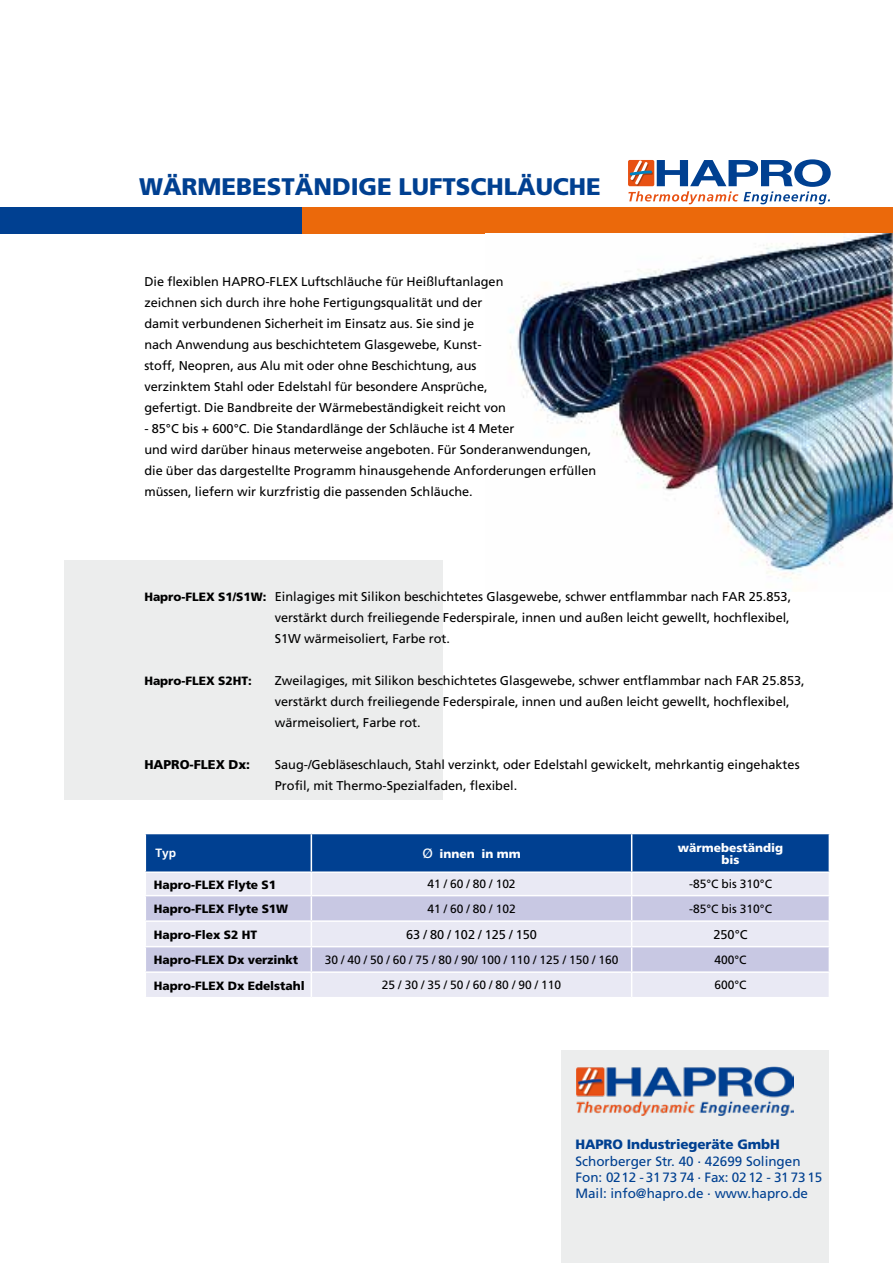
<style>
.page{position:relative;width:893px;height:1263px;background:#fff}
.page>*{position:absolute;margin:0;border:0;box-sizing:border-box;transform-origin:0 0}
.t1{font:900 24px "Frutiger";color:#004091}
.t2{font:13.5px/16.2px "Frutiger";color:#004091}
.t3{font:900 13.5px "Frutiger";letter-spacing:-.01em;color:#004091}
.t4{font:12.75px/21px "Frutiger";color:#000}
.t5{font:900 12.75px "Frutiger";color:#000}
.t6{font:12px "Frutiger";color:#000}
.t7{font:900 12px "Frutiger";color:#000}
.t8{font:900 12px/12px "Frutiger";color:#fff;text-align:center}
.t9{font:700 12px "Frutiger";color:#fff}
.s1{font-weight:900;font-size:12px}
.s2{font-weight:400;font-size:13.5px}
</style>
<div class="page">
<div style="left:302px;top:207px;width:591px;height:26px;background:#eb690b"></div>
<div style="left:0;top:207px;width:301px;height:26px;background:#004091"></div>
<svg style="left:628px;top:159px;width:203px;height:45px"></svg>
<div style="left:64px;top:560px;width:378px;height:239px;background:#eceded"></div>
<img style="left:509px;top:233px;width:384px;height:346px">
<svg style="left:145px;top:833px;width:685px;height:164px;background:#acbad9"></svg>
<div style="left:562px;top:1050px;width:267px;height:213px;background:#eceded"></div>
<img style="left:576px;top:1066px;width:217px;height:50px">
<h1 class="t1" style="left:139px;top:172px;width:463px">WÄRMEBESTÄNDIGE LUFTSCHLÄUCHE</h1>
<p class="t4" style="left:144px;top:271px;width:363px">Die flexiblen HAPRO-FLEX Luftschläuche für Heißluftanlagen zeichnen sich durch ihre hohe Fertigungsqualität und der damit verbundenen Sicherheit im Einsatz aus. Sie sind je<br>nach Anwendung aus beschichtetem Glasgewebe, Kunst&shy;stoff, Neopren, aus Alu mit oder ohne Beschichtung, aus verzinktem Stahl oder Edelstahl für besondere Ansprüche, gefertigt. Die Bandbreite der Wärmebeständigkeit reicht von</p>
<p class="t4" style="left:144px;top:418px;width:453px">- 85°C bis + 600°C. Die Standardlänge der Schläuche ist 4 Meter<br>und wird darüber hinaus meterweise angeboten. Für Sonderanwendungen, die über das dargestellte Programm hinausgehende Anforderungen erfüllen müssen, liefern wir kurzfristig die passenden Schläuche.</p>
<p class="t4" style="left:275px;top:586px;width:518px;text-align:justify;text-indent:-131px"><span class="s1">Hapro-FLEX S1/S1W:</span> Einlagiges mit Silikon beschichtetes Glasgewebe, schwer entflammbar nach FAR 25.853, verstärkt durch freiliegende Federspirale, innen und außen leicht gewellt, hochflexibel, S1W wärmeisoliert, Farbe rot.</p>
<p class="t7" style="left:144px;top:673px;width:109px">Hapro-FLEX S2HT:</p>
<p class="t4" style="left:275px;top:670px;width:531px">Zweilagiges, mit Silikon beschichtetes Glasgewebe, schwer entflammbar nach FAR 25.853, verstärkt durch freiliegende Federspirale, innen und außen leicht gewellt, hochflexibel, wärmeisoliert, Farbe rot.</p>
<p class="t5" style="left:144px;top:756px;width:107px">HAPRO-FLEX Dx:</p>
<p class="t4" style="left:275px;top:754px;width:526px">Saug-/Gebläseschlauch, Stahl verzinkt, oder Edelstahl gewickelt, mehrkantig eingehaktes<br>Profil, mit Thermo-Spezialfaden, flexibel.</p>
<p class="t9" style="left:156px;top:846px;width:22px">Typ</p>
<p class="t8" style="left:422px;top:848px;width:100px"><span class="s2">Ø</span> innen in mm</p>
<p class="t8" style="left:678px;top:841px;width:107px">wärmebeständig bis</p>
<p class="t7" style="left:154px;top:877px;width:124px">Hapro-FLEX Flyte S1</p>
<p class="t6" style="left:427px;top:877px;width:90px">41 / 60 / 80 / 102</p>
<p class="t6" style="left:689px;top:877px;width:84px">-85°C bis 310°C</p>
<p class="t7" style="left:154px;top:902px;width:136px">Hapro-FLEX Flyte S1W</p>
<p class="t6" style="left:427px;top:902px;width:90px">41 / 60 / 80 / 102</p>
<p class="t6" style="left:689px;top:902px;width:84px">-85°C bis 310°C</p>
<p class="t7" style="left:154px;top:927px;width:105px">Hapro-Flex S2 HT</p>
<p class="t4" style="left:406px;top:924px;width:132px">63 / 80 / 102 / 125 / 150</p>
<p class="t4" style="left:714px;top:924px;width:35px">250°C</p>
<p class="t7" style="left:154px;top:953px;width:146px">Hapro-FLEX Dx verzinkt</p>
<p class="t6" style="left:325px;top:953px;width:295px">30 / 40 / 50 / 60 / 75 / 80 / 90/ 100 / 110 / 125 / 150 / 160</p>
<p class="t6" style="left:714px;top:953px;width:34px">400°C</p>
<p class="t7" style="left:154px;top:978px;width:153px">Hapro-FLEX Dx Edelstahl</p>
<p class="t6" style="left:382px;top:978px;width:181px">25 / 30 / 35 / 50 / 60 / 80 / 90 / 110</p>
<p class="t6" style="left:714px;top:978px;width:34px">600°C</p>
<p class="t3" style="left:575px;top:1136px;width:206px">HAPRO Industriegeräte GmbH</p>
<p class="t2" style="left:575px;top:1153px;width:248px">Schorberger Str. 40 . 42699 Solingen<br>Fon: 0212 - 31 73 74 . Fax: 02 12 - 31 73 15<br>Mail: info@hapro.de . www.hapro.de</p>
</div>
